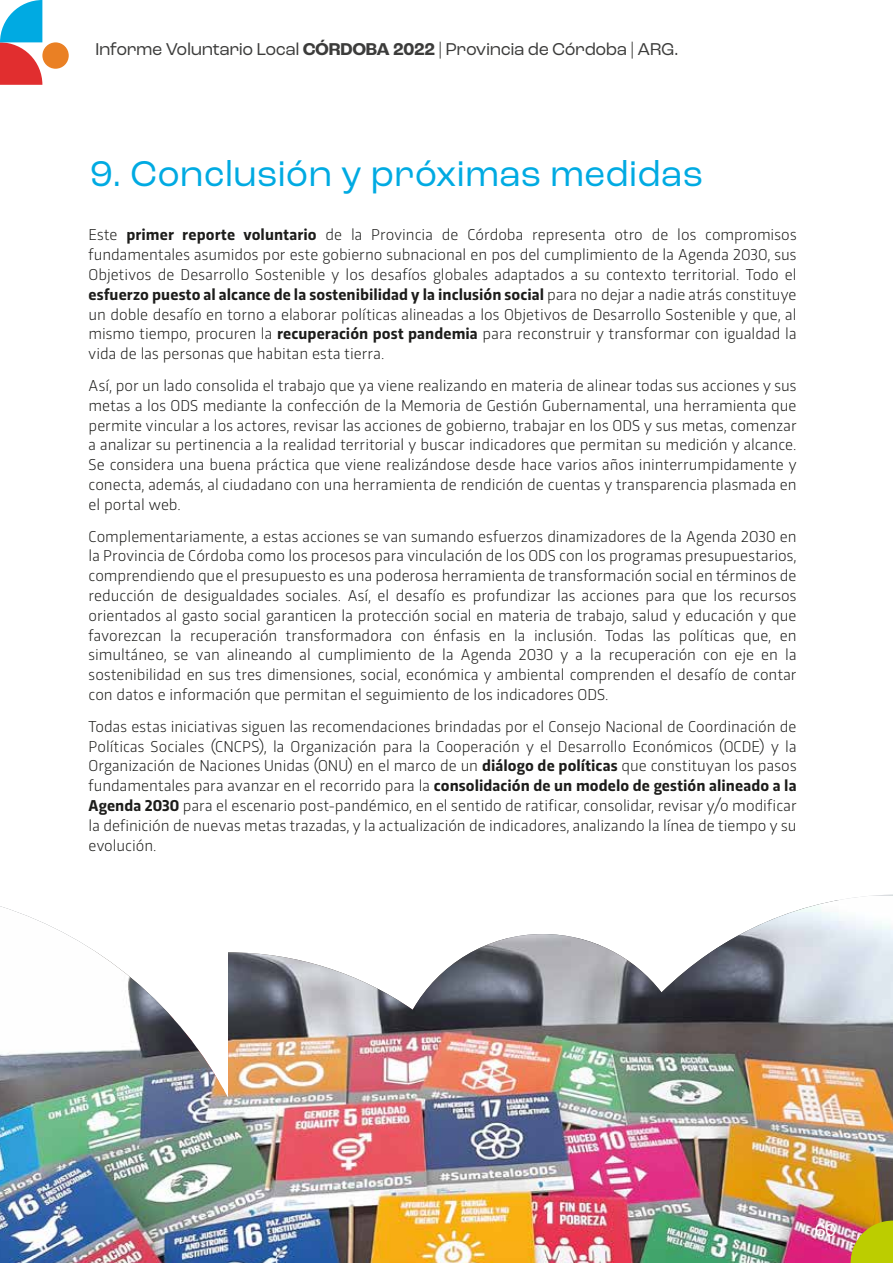
<style>
.page{position:relative;width:893px;height:1263px;background:#fff}
.page>*{position:absolute;margin:0;border:0;box-sizing:border-box;transform-origin:0 0}
.t1{font:37.5px "Roc Grotesk";color:#00aae2}
.t2{font:18px "Roc Grotesk";letter-spacing:-.025em;color:#3c3c3b}
.t3{font:18px "Roc Grotesk";color:#fff}
.t4{font:300 16.5px/19.8px "Trasandina";color:#1d1d1b;text-align:justify}
.s1{font-weight:700}
</style>
<div class="page">
<img style="left:0;top:896px;width:893px;height:367px">
<svg style="left:0;top:0;width:42px;height:85px"></svg>
<div style="left:42px;top:42px;width:27px;height:27px;background:#ea8024;border-radius:50%"></div>
<svg style="left:851px;top:1220px;width:42px;height:43px;background:#beba14"></svg>
<p class="t2" style="left:95px;top:38px;width:585px">Informe Voluntario Local <span class="s1">CÓRDOBA 2022</span> | Provincia de Córdoba | ARG.</p>
<h1 class="t1" style="left:90px;top:151px;width:614px">9. Conclusión y próximas medidas</h1>
<p class="t4" style="left:89px;top:224px;width:709px">Este <span class="s1">primer reporte voluntario</span> de la Provincia de Córdoba representa otro de los compromisos fundamentales asumidos por este gobierno subnacional en pos del cumplimiento de la Agenda 2030, sus Objetivos de Desarrollo Sostenible y los desafíos globales adaptados a su contexto territorial. Todo el <span class="s1">esfuerzo puesto al alcance de la sostenibilidad y la inclusión social</span> para no dejar a nadie atrás constituye un doble desafío en torno a elaborar políticas alineadas a los Objetivos de Desarrollo Sostenible y que, al mismo tiempo, procuren la <span class="s1">recuperación post pandemia</span> para reconstruir y transformar con igualdad la vida de las personas que habitan esta tierra.</p>
<p class="t4" style="left:89px;top:374px;width:710px">Así, por un lado consolida el trabajo que ya viene realizando en materia de alinear todas sus acciones y sus metas a los ODS mediante la confección de la Memoria de Gestión Gubernamental, una herramienta que permite vincular a los actores, revisar las acciones de gobierno, trabajar en los ODS y sus metas, comenzar a analizar su pertinencia a la realidad territorial y buscar indicadores que permitan su medición y alcance.<br>Se considera una buena práctica que viene realizándose desde hace varios años ininterrumpidamente y conecta, además, al ciudadano con una herramienta de rendición de cuentas y transparencia plasmada en el portal web.</p>
<p class="t4" style="left:89px;top:525px;width:709px">Complementariamente, a estas acciones se van sumando esfuerzos dinamizadores de la Agenda 2030 en la Provincia de Córdoba como los procesos para vinculación de los ODS con los programas presupuestarios, comprendiendo que el presupuesto es una poderosa herramienta de transformación social en términos de reducción de desigualdades sociales. Así, el desafío es profundizar las acciones para que los recursos orientados al gasto social garanticen la protección social en materia de trabajo, salud y educación y que favorezcan la recuperación transformadora con énfasis en la inclusión. Todas las políticas que, en simultáneo, se van alineando al cumplimiento de la Agenda 2030 y a la recuperación con eje en la sostenibilidad en sus tres dimensiones, social, económica y ambiental comprenden el desafío de contar con datos e información que permitan el seguimiento de los indicadores ODS.</p>
<p class="t4" style="left:89px;top:715px;width:710px">Todas estas iniciativas siguen las recomendaciones brindadas por el Consejo Nacional de Coordinación de Políticas Sociales (CNCPS), la Organización para la Cooperación y el Desarrollo Económicos (OCDE) y la Organización de Naciones Unidas (ONU) en el marco de un <span class="s1">diálogo de políticas</span> que constituyan los pasos fundamentales para avanzar en el recorrido para la <span class="s1">consolidación de un modelo de gestión alineado a la Agenda 2030</span> para el escenario post-pandémico, en el sentido de ratificar, consolidar, revisar y/o modificar la definición de nuevas metas trazadas, y la actualización de indicadores, analizando la línea de tiempo y su evolución.</p>
<p class="t3" style="left:815px;top:1219px;width:23px">60</p>
</div>
